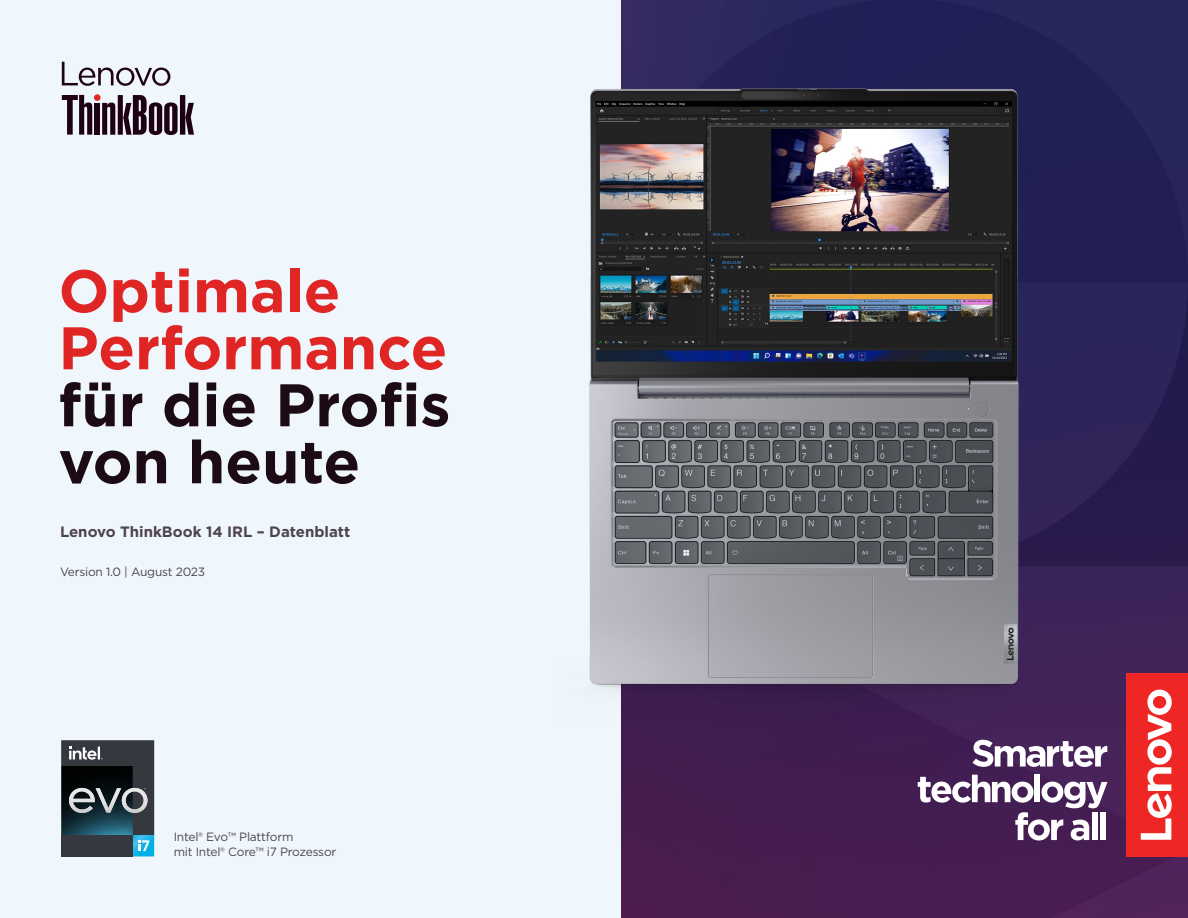
<style>
.page{position:relative;width:1188px;height:918px;background:#f0f7fc}
.page>*{position:absolute;margin:0;border:0;box-sizing:border-box;transform-origin:0 0}
.t1{font:700 60px/57px "Gotham";color:#1c0a14}
.t2{font:700 15px "Gotham";color:#4e434e}
.Intel_Brand_text_men{font:12px/15px "Gotham";letter-spacing:-.02em;color:#4e434e}
.Version{font:12px "Gotham";letter-spacing:-.02em;color:#4e434e}
.s1{color:#e02525}
</style>
<div class="page">
<img style="left:621px;top:0;width:567px;height:918px">
<svg style="left:972px;top:740px;width:135px;height:27px"></svg>
<svg style="left:918px;top:775px;width:190px;height:66px"></svg>
<div style="left:1092px;top:813px;width:5px;height:27px;background:#fff"></div>
<div style="left:1100px;top:813px;width:6px;height:27px;background:#fff"></div>
<div style="left:1127px;top:673px;width:61px;height:184px;background:#ee2624"></div>
<svg style="left:1141px;top:690px;width:31px;height:150px"></svg>
<div style="left:94px;top:94px;width:7px;height:7px;background:#e02826;border-radius:50%"></div>
<svg style="left:62px;top:95px;width:30px;height:40px"></svg>
<div style="left:95px;top:103px;width:5px;height:32px;background:#1f0114"></div>
<svg style="left:102px;top:95px;width:92px;height:40px"></svg>
<svg style="left:62px;top:62px;width:108px;height:24px"></svg>
<svg style="left:61px;top:740px;width:93px;height:116px;background:#36454d"></svg>
<img style="left:589px;top:52px;width:471px;height:670px">
<p class="t1" style="left:58px;top:262px;width:394px"><span class="s1">Optimale<br>Performance </span>für die Profis von heute</p>
<p class="t2" style="left:60px;top:522px;width:292px">Lenovo ThinkBook 14 IRL – Datenblatt</p>
<p class="Version" style="left:60px;top:564px;width:147px">Version 1.0 | August 2023</p>
<p class="Intel_Brand_text_men" style="left:174px;top:829px;width:164px">Intel® Evo™ Plattform<br>mit Intel® Core™ i7 Prozessor</p>
</div>
